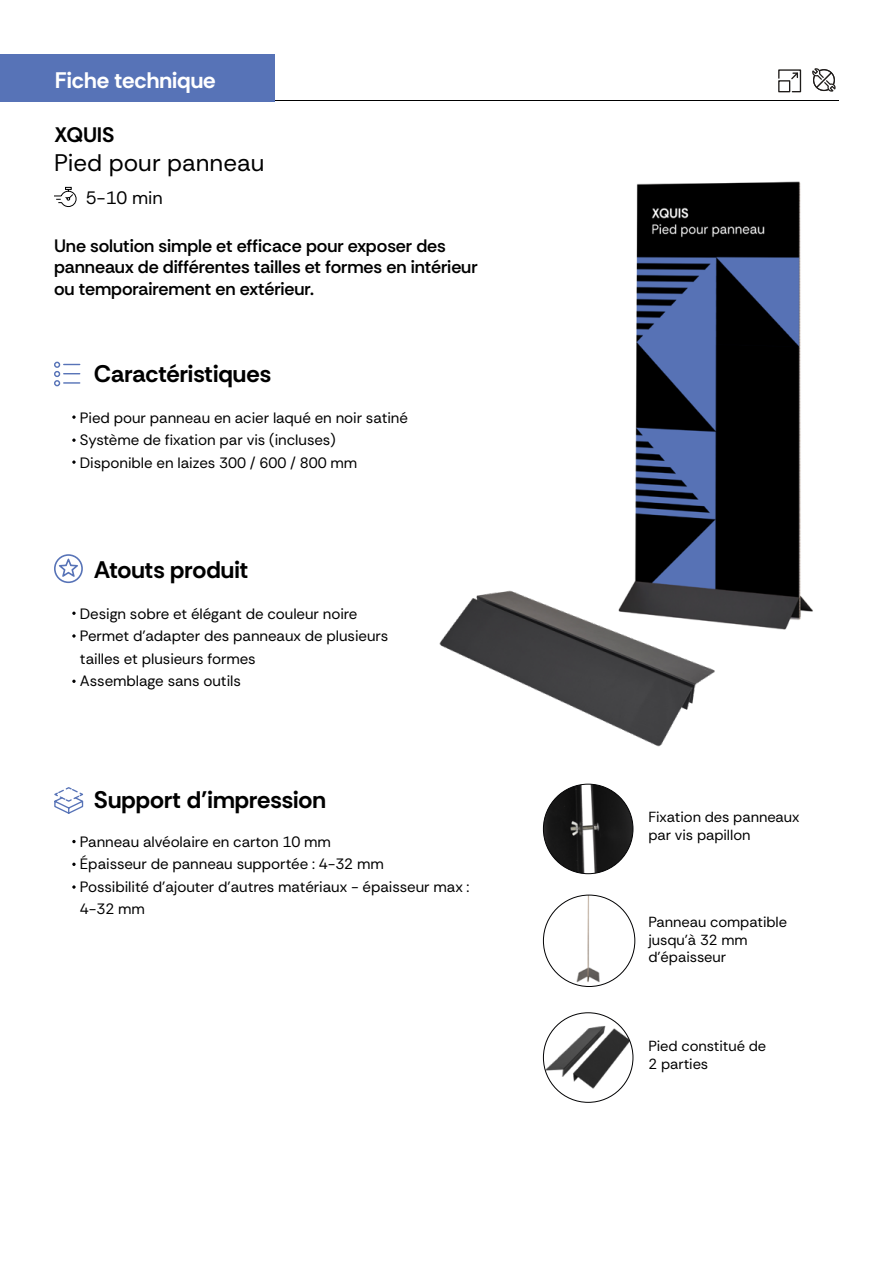
<style>
.page{position:relative;width:893px;height:1263px;background:#fff}
.page>*{position:absolute;margin:0;border:0;box-sizing:border-box;transform-origin:0 0}
.t1{font:700 24px "Rethink Sans";color:#000}
.t2{font:24px "Rethink Sans";color:#000}
.t3{font:700 22.5px "Rethink Sans";color:#fff}
.t4{font:700 21px "Rethink Sans";letter-spacing:-.01em;color:#000}
.t5{font:600 18px/21.6px "Rethink Sans";letter-spacing:-.005em;color:#000}
.t6{font:18px "Rethink Sans";color:#000}
.t7{font:15px/22.5px "Rethink Sans";letter-spacing:-.005em;color:#000}
.t8{font:14.7px/17.5px "Rethink Sans";letter-spacing:-.005em;color:#000}
</style>
<div class="page">
<hr style="left:275px;top:100px;width:564px;height:1px;background:#000">
<img style="left:543px;top:895px;width:91px;height:91px">
<img style="left:543px;top:784px;width:90px;height:90px;border-radius:45px">
<div style="left:0;top:54px;width:275px;height:47px;background:#5773b7"></div>
<svg style="left:54px;top:187px;width:23px;height:20px"></svg>
<svg style="left:72px;top:415px;width:4px;height:4px"></svg>
<svg style="left:72px;top:438px;width:4px;height:4px"></svg>
<svg style="left:72px;top:460px;width:4px;height:4px"></svg>
<svg style="left:72px;top:611px;width:4px;height:4px"></svg>
<svg style="left:72px;top:680px;width:4px;height:3px"></svg>
<svg style="left:72px;top:840px;width:4px;height:3px"></svg>
<svg style="left:72px;top:863px;width:4px;height:3px"></svg>
<svg style="left:778px;top:69px;width:24px;height:24px"></svg>
<svg style="left:812px;top:68px;width:24px;height:24px"></svg>
<svg style="left:54px;top:361px;width:27px;height:26px"></svg>
<svg style="left:54px;top:554px;width:29px;height:30px"></svg>
<svg style="left:54px;top:787px;width:30px;height:27px"></svg>
<svg style="left:72px;top:634px;width:4px;height:4px"></svg>
<img style="left:543px;top:1026px;width:90px;height:63px">
<svg style="left:72px;top:885px;width:4px;height:4px"></svg>
<img style="left:635px;top:181px;width:178px;height:449px">
<img style="left:439px;top:572px;width:279px;height:175px">
<h2 class="t3" style="left:55px;top:66px;width:162px">Fiche technique</h2>
<h3 class="t4" style="left:54px;top:122px;width:62px">XQUIS</h3>
<h1 class="t2" style="left:54px;top:148px;width:212px">Pied pour panneau</h1>
<p class="t6" style="left:86px;top:186px;width:79px">5-10 min</p>
<p class="t5" style="left:54px;top:235px;width:425px">Une solution simple et efficace pour exposer des panneaux de différentes tailles et formes en intérieur ou temporairement en extérieur.</p>
<h1 class="t1" style="left:94px;top:359px;width:179px">Caractéristiques</h1>
<p class="t7" style="left:80px;top:406px;width:330px">Pied pour panneau en acier laqué en noir satiné<br>Système de fixation par vis (incluses)<br>Disponible en laizes 300 / 600 / 800 mm</p>
<h1 class="t1" style="left:94px;top:555px;width:156px">Atouts produit</h1>
<p class="t7" style="left:80px;top:602px;width:310px">Design sobre et élégant de couleur noire Permet d’adapter des panneaux de plusieurs tailles et plusieurs formes<br>Assemblage sans outils</p>
<h1 class="t1" style="left:94px;top:784px;width:234px">Support d’impression</h1>
<p class="t7" style="left:80px;top:830px;width:391px">Panneau alvéolaire en carton 10 mm<br>Épaisseur de panneau supportée : 4-32 mm<br>Possibilité d’ajouter d’autres matériaux - épaisseur max :<br>4-32 mm</p>
<p class="t8" style="left:648px;top:808px;width:153px">Fixation des panneaux par vis papillon</p>
<p class="t8" style="left:648px;top:913px;width:140px">Panneau compatible jusqu’à 32 mm d’épaisseur</p>
<p class="t8" style="left:648px;top:1037px;width:119px">Pied constitué de<br>2 parties</p>
</div>
